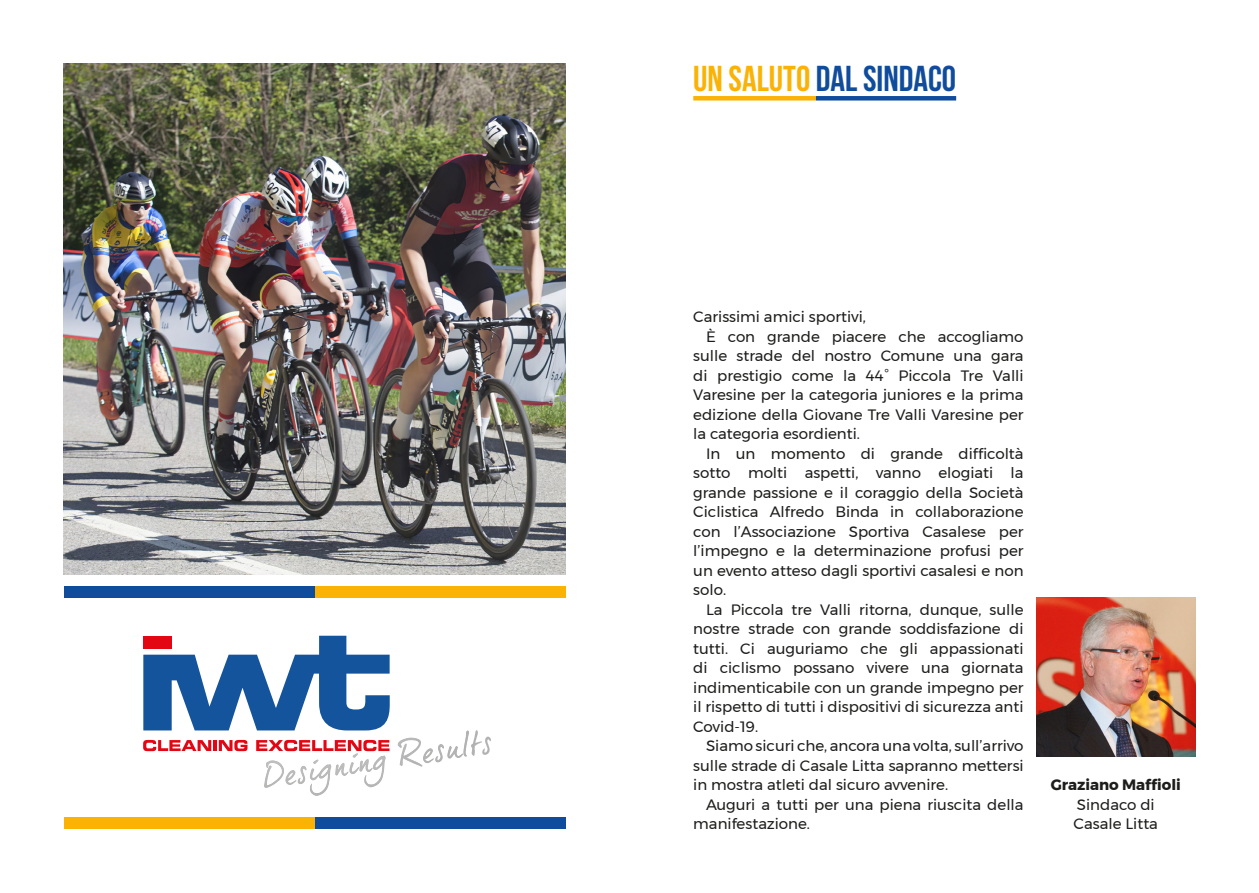
<style>
.page{position:relative;width:1259px;height:893px;background:#fff}
.page>*{position:absolute;margin:0;border:0;box-sizing:border-box;transform-origin:0 0}
.t1{font:700 36px "Bebas Neue";color:#104c9c}
.t2{font:15px/19.5px "Montserrat";color:#1d1d1b}
.t3{font:700 15px "Montserrat";color:#1d1d1b}
.s1{color:#fab305}
</style>
<div class="page">
<div style="left:693px;top:96px;width:123px;height:5px;background:#fab305"></div>
<div style="left:816px;top:96px;width:140px;height:5px;background:#104c9c"></div>
<img style="left:1036px;top:597px;width:159px;height:159px">
<img style="left:64px;top:64px;width:502px;height:510px">
<div style="left:64px;top:586px;width:251px;height:12px;background:#104c9c"></div>
<div style="left:315px;top:817px;width:251px;height:12px;background:#104c9c"></div>
<div style="left:315px;top:586px;width:251px;height:12px;background:#fab305"></div>
<div style="left:64px;top:817px;width:251px;height:12px;background:#fab305"></div>
<svg style="left:143px;top:636px;width:348px;height:160px"></svg>
<h1 class="t1" style="left:693px;top:59px;width:264px"><span class="s1">UN SALUTO</span> DAL SINDACO</h1>
<p class="t2" style="left:693px;top:307px;width:174px">Carissimi amici sportivi,</p>
<p class="t2" style="left:706px;top:326px;width:319px">È con grande piacere che accogliamo</p>
<p class="t2" style="left:693px;top:346px;width:332px">sulle strade del nostro Comune una gara</p>
<p class="t2" style="left:693px;top:365px;width:332px">di prestigio come la 44° Piccola Tre Valli</p>
<p class="t2" style="left:693px;top:385px;width:332px">Varesine per la categoria juniores e la prima</p>
<p class="t2" style="left:693px;top:404px;width:332px">edizione della Giovane Tre Valli Varesine per</p>
<p class="t2" style="left:693px;top:424px;width:168px">la categoria esordienti.</p>
<p class="t2" style="left:706px;top:443px;width:319px">In un momento di grande difficoltà</p>
<p class="t2" style="left:693px;top:463px;width:332px">sotto molti aspetti, vanno elogiati la</p>
<p class="t2" style="left:693px;top:482px;width:332px">grande passione e il coraggio della Società</p>
<p class="t2" style="left:693px;top:502px;width:332px">Ciclistica Alfredo Binda in collaborazione</p>
<p class="t2" style="left:693px;top:521px;width:332px">con l’Associazione Sportiva Casalese per</p>
<p class="t2" style="left:693px;top:541px;width:332px">l’impegno e la determinazione profusi per</p>
<p class="t2" style="left:693px;top:560px;width:332px">un evento atteso dagli sportivi casalesi e non</p>
<p class="t2" style="left:693px;top:580px;width:34px">solo.</p>
<p class="t2" style="left:706px;top:599px;width:319px">La Piccola tre Valli ritorna, dunque, sulle</p>
<p class="t2" style="left:693px;top:619px;width:332px">nostre strade con grande soddisfazione di</p>
<p class="t2" style="left:693px;top:638px;width:332px">tutti. Ci auguriamo che gli appassionati</p>
<p class="t2" style="left:693px;top:658px;width:332px">di ciclismo possano vivere una giornata</p>
<p class="t2" style="left:693px;top:677px;width:332px">indimenticabile con un grande impegno per</p>
<p class="t2" style="left:693px;top:697px;width:332px">il rispetto di tutti i dispositivi di sicurezza anti</p>
<p class="t2" style="left:693px;top:716px;width:66px">Covid-19.</p>
<p class="t2" style="left:706px;top:736px;width:319px">Siamo sicuri che, ancora una volta, sull’arrivo</p>
<p class="t2" style="left:693px;top:755px;width:332px">sulle strade di Casale Litta sapranno mettersi</p>
<p class="t2" style="left:693px;top:775px;width:256px">in mostra atleti dal sicuro avvenire.</p>
<p class="t2" style="left:706px;top:794px;width:319px">Auguri a tutti per una piena riuscita della</p>
<p class="t2" style="left:693px;top:814px;width:118px">manifestazione.</p>
<p class="t3" style="left:1050px;top:773px;width:132px">Graziano Maffioli</p>
<p class="t2" style="left:1073px;top:794px;width:86px">Sindaco di<br>Casale Litta</p>
</div>
